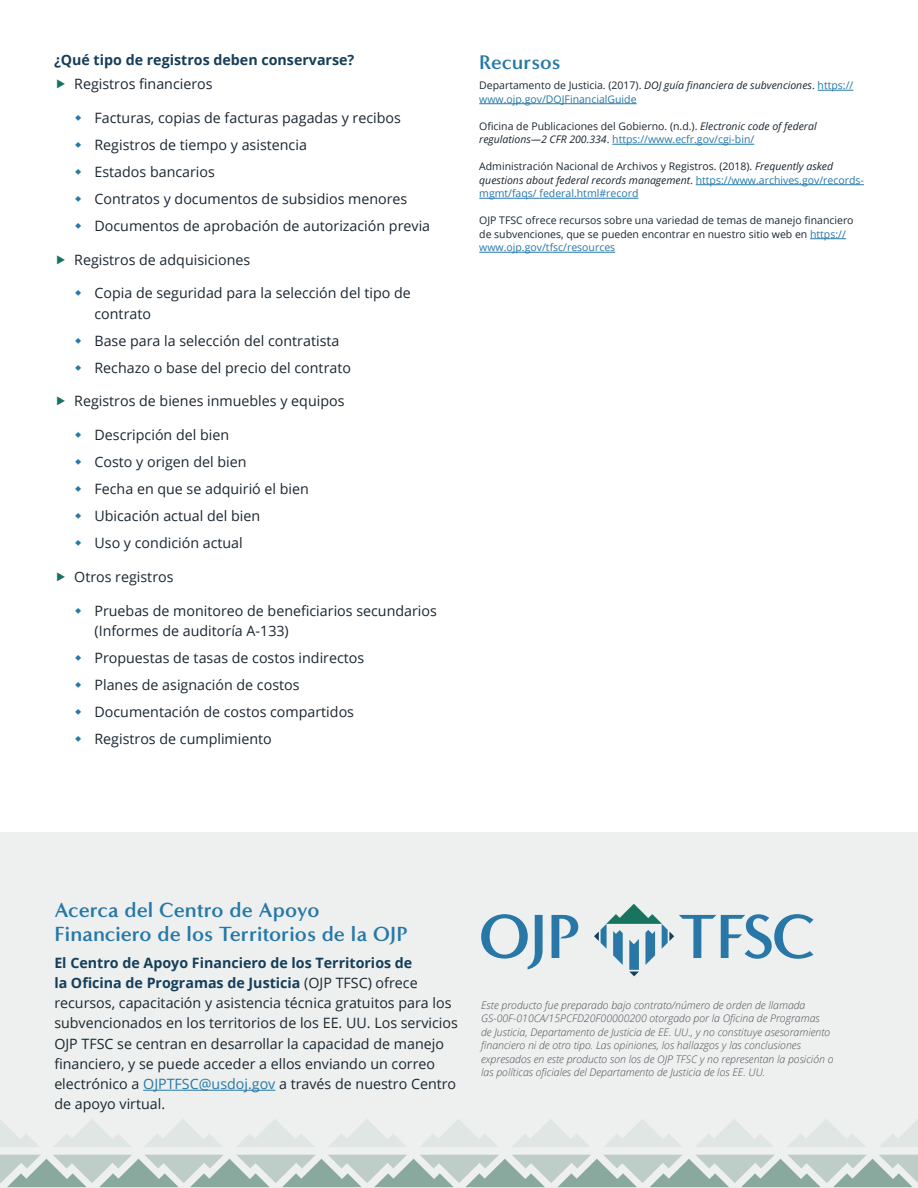
<style>
.page{position:relative;width:918px;height:1188px;background:#fff}
.page>*{position:absolute;margin:0;border:0;box-sizing:border-box;transform-origin:0 0}
.t1{font:700 21px/24px "Minerva Modern";color:#2578a8}
.t2{font:700 20.25px "Minerva Modern";color:#2578a8}
.t3{font:14.25px/27px "Open Sans";color:#1b2630}
.t4{font:700 14.25px "Open Sans";color:#163e5b}
.t5{font:italic 300 10.5px/13.5px "Open Sans";color:#4d5058}
.t6{font:10.5px/13.5px "Open Sans";color:#2578a8}
.t7{font:10.5px/13.5px "Open Sans";color:#1b2630}
.t8{font:italic 10.5px/13.5px "Open Sans";color:#1b2630}
.s1{color:#1b2630}
.s2{font-style:italic;color:#1b2630}
.s3{font-style:normal}
.s4{font-style:normal;color:#2578a8}
.s5{color:#2578a8}
.s6{font-weight:700;color:#153e5b}
</style>
<div class="page">
<div style="left:0;top:833px;width:918px;height:355px;background:#edf0ee"></div>
<svg style="left:696px;top:1119px;width:77px;height:28px"></svg>
<svg style="left:788px;top:1119px;width:77px;height:28px"></svg>
<svg style="left:880px;top:1120px;width:38px;height:27px"></svg>
<svg style="left:420px;top:1119px;width:78px;height:28px"></svg>
<svg style="left:512px;top:1119px;width:78px;height:28px"></svg>
<svg style="left:604px;top:1119px;width:78px;height:28px"></svg>
<svg style="left:145px;top:1119px;width:77px;height:28px"></svg>
<svg style="left:237px;top:1119px;width:77px;height:28px"></svg>
<svg style="left:329px;top:1119px;width:77px;height:28px"></svg>
<svg style="left:0;top:1119px;width:39px;height:28px"></svg>
<svg style="left:54px;top:1119px;width:77px;height:28px"></svg>
<svg style="left:0;top:1155px;width:918px;height:32px"></svg>
<hr style="left:818px;top:90px;width:35px;height:1px;background:#2578a8">
<hr style="left:479px;top:103px;width:158px;height:1px;background:#2578a8">
<hr style="left:612px;top:144px;width:142px;height:1px;background:#2578a8">
<hr style="left:696px;top:184px;width:168px;height:1px;background:#2578a8">
<hr style="left:479px;top:198px;width:159px;height:1px;background:#2578a8">
<hr style="left:810px;top:238px;width:36px;height:1px;background:#2578a8">
<hr style="left:479px;top:252px;width:136px;height:1px;background:#2578a8">
<hr style="left:143px;top:1090px;width:132px;height:1px;background:#2578a8">
<svg style="left:481px;top:914px;width:62px;height:55px"></svg>
<svg style="left:552px;top:915px;width:26px;height:43px"></svg>
<svg style="left:594px;top:904px;width:219px;height:72px"></svg>
<p class="t4" style="left:54px;top:50px;width:302px">¿Qué tipo de registros deben conservarse?</p>
<p class="t3" style="left:74px;top:70px;width:140px">Registros financieros</p>
<p class="t3" style="left:94px;top:104px;width:337px">Facturas, copias de facturas pagadas y recibos Registros de tiempo y asistencia<br>Estados bancarios<br>Contratos y documentos de subsidios menores Documentos de aprobación de autorización previa</p>
<p class="t3" style="left:74px;top:246px;width:178px">Registros de adquisiciones</p>
<p class="t3" style="left:94px;top:283px;width:318px;line-height:20.2px">Copia de seguridad para la selección del tipo de contrato</p>
<p class="t3" style="left:94px;top:327px;width:258px">Base para la selección del contratista<br>Rechazo o base del precio del contrato</p>
<p class="t3" style="left:74px;top:387px;width:272px">Registros de bienes inmuebles y equipos</p>
<p class="t3" style="left:94px;top:421px;width:216px">Descripción del bien<br>Costo y origen del bien<br>Fecha en que se adquirió el bien<br>Ubicación actual del bien<br>Uso y condición actual</p>
<p class="t3" style="left:74px;top:563px;width:101px">Otros registros</p>
<p class="t3" style="left:94px;top:600px;width:344px;line-height:20.2px">Pruebas de monitoreo de beneficiarios secundarios (Informes de auditoría A-133)</p>
<p class="t3" style="left:94px;top:644px;width:271px">Propuestas de tasas de costos indirectos Planes de asignación de costos Documentación de costos compartidos Registros de cumplimiento</p>
<h2 class="t2" style="left:479px;top:50px;width:83px">Recursos</h2>
<p class="t6" style="left:479px;top:79px;width:376px"><span class="s1">Departamento de Justicia. (2017).</span> <span class="s2">DOJ guía financiera de subvenciones</span><span class="s1">.</span> https:// www.ojp.gov/DOJFinancialGuide</p>
<p class="t8" style="left:479px;top:119px;width:339px"><span class="s3">Oficina de Publicaciones del Gobierno. (n.d.).</span> Electronic code of federal regulations—2 CFR 200.334<span class="s3">.</span> <span class="s4">https://www.ecfr.gov/cgi-bin/</span></p>
<p class="t6" style="left:479px;top:160px;width:386px"><span class="s1">Administración Nacional de Archivos y Registros. (2018).</span> <span class="s2">Frequently asked questions about federal records management</span><span class="s1">.</span> https://www.archives.gov/records&shy;mgmt/faqs/ federal.html#record</p>
<p class="t7" style="left:479px;top:214px;width:376px">OJP TFSC ofrece recursos sobre una variedad de temas de manejo financiero de subvenciones, que se pueden encontrar en nuestro sitio web en <span class="s5">https:// www.ojp.gov/tfsc/resources</span></p>
<h1 class="t1" style="left:54px;top:897px;width:355px">Acerca del Centro de Apoyo<br>Financiero de los Territorios de la OJP</h1>
<p class="t3" style="left:54px;top:952px;width:405px;line-height:20.2px"><span class="s6">El Centro de Apoyo Financiero de los Territorios de<br>la Oficina de Programas de Justicia</span> (OJP TFSC) ofrece recursos, capacitación y asistencia técnica gratuitos para los subvencionados en los territorios de los EE. UU. Los servicios OJP TFSC se centran en desarrollar la capacidad de manejo financiero, y se puede acceder a ellos enviando un correo electrónico a <span class="s5">OJPTFSC@usdoj.gov</span> a través de nuestro Centro de apoyo virtual.</p>
<p class="t5" style="left:481px;top:998px;width:354px">Este producto fue preparado bajo contrato/número de orden de llamada GS-00F-010CA/15PCFD20F00000200 otorgado por la Oficina de Programas<br>de Justicia, Departamento de Justicia de EE. UU., y no constituye asesoramiento financiero ni de otro tipo. Las opiniones, los hallazgos y las conclusiones expresados en este producto son los de OJP TFSC y no representan la posición o las políticas oficiales del Departamento de Justicia de los EE. UU.</p>
</div>
